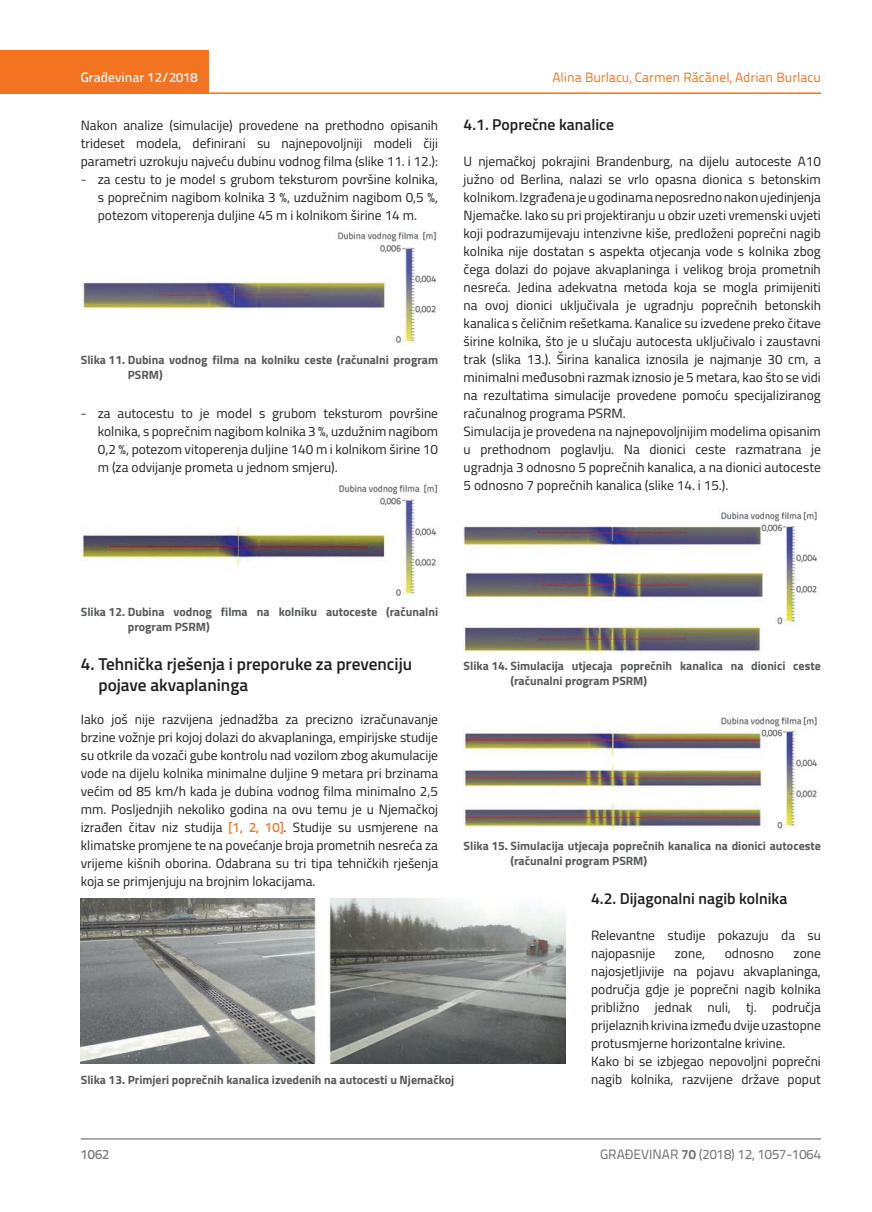
<style>
.page{position:relative;width:872px;height:1212px;background:#fff}
.page>*{position:absolute;margin:0;border:0;box-sizing:border-box;transform-origin:0 0}
.t1{font:600 17.25px/21px "Titillium";color:#231f20}
.t2{font:600 15.75px "Titillium";color:#231f20}
.t3{font:13.5px/18px "Titillium";color:#231f20;text-align:justify}
.t4{font:13.5px "Titillium Text 22 L";color:#f47321}
.t5{font:13.5px "Titillium Text 22 L";color:#6c6d70}
.t6{font:500 13.5px "Titillium Text 22 L";color:#fff}
.t7{font:500 13.5px "Titillium Text 22 L";color:#787a7d}
.t8{font:700 12px/15px "Titillium";color:#57585a}
.s1{font-family:"Titillium Text 22 L";font-weight:300}
.s2{font-family:"Titillium Text 22 L";font-weight:500;color:#f47321}
.s3{font-weight:700}
</style>
<div class="page">
<div style="left:0;top:50px;width:208px;height:44px;background:#f47321"></div>
<hr style="left:0;top:92px;width:821px;height:2px;background:#f47321">
<hr style="left:81px;top:1139px;width:740px;height:1px;background:#57585a">
<img style="left:82px;top:231px;width:355px;height:113px">
<img style="left:81px;top:484px;width:357px;height:112px">
<img style="left:81px;top:898px;width:484px;height:166px">
<img style="left:463px;top:511px;width:355px;height:142px">
<img style="left:463px;top:717px;width:355px;height:114px">
<p class="t6" style="left:81px;top:67px;width:118px">Građevinar 12/2018</p>
<p class="t3" style="left:81px;top:115px;width:359px">Nakon analize (simulacije) provedene na prethodno opisanih trideset modela, definirani su najnepovoljniji modeli čiji parametri uzrokuju najveću dubinu vodnog filma (slike 11. i 12.):</p>
<p class="t3" style="left:98px;top:169px;width:342px;text-indent:-17px"><span class="s1">-</span> za cestu to je model s grubom teksturom površine kolnika, s poprečnim nagibom kolnika 3 %, uzdužnim nagibom 0,5 %, potezom vitoperenja duljine 45 m i kolnikom širine 14 m.</p>
<p class="t8" style="left:128px;top:351px;width:312px;text-indent:-47px">Slika 11. Dubina vodnog filma na kolniku ceste (računalni program<br>PSRM)</p>
<p class="t3" style="left:98px;top:403px;width:342px;text-indent:-17px"><span class="s1">-</span> za autocestu to je model s grubom teksturom površine kolnika, s poprečnim nagibom kolnika 3 %, uzdužnim nagibom 0,2 %, potezom vitoperenja duljine 140 m i kolnikom širine 10 m (za odvijanje prometa u jednom smjeru).</p>
<p class="t4" style="left:552px;top:68px;width:270px">Alina Burlacu, Carmen Răcănel, Adrian Burlacu</p>
<p class="t2" style="left:463px;top:112px;width:152px">4.1. Poprečne kanalice</p>
<p class="t3" style="left:463px;top:151px;width:359px;text-align:left">U njemačkoj pokrajini Brandenburg, na dijelu autoceste A10 južno od Berlina, nalazi se vrlo opasna dionica s betonskim kolnikom. Izgrađena je u godinama neposredno nakon ujedinjenja Njemačke. Iako su pri projektiranju u obzir uzeti vremenski uvjeti koji podrazumijevaju intenzivne kiše, predloženi poprečni nagib kolnika nije dostatan s aspekta otjecanja vode s kolnika zbog čega dolazi do pojave akvaplaninga i velikog broja prometnih nesreća. Jedina adekvatna metoda koja se mogla primijeniti na ovoj dionici uključivala je ugradnju poprečnih betonskih kanalica s čeličnim rešetkama. Kanalice su izvedene preko čitave širine kolnika, što je u slučaju autocesta uključivalo i zaustavni trak (slika 13.). Širina kanalica iznosila je najmanje 30 cm, a minimalni međusobni razmak iznosio je 5 metara, kao što se vidi na rezultatima simulacije provedene pomoću specijaliziranog računalnog programa PSRM.<br>Simulacija je provedena na najnepovoljnijim modelima opisanim u prethodnom poglavlju. Na dionici ceste razmatrana je ugradnja 3 odnosno 5 poprečnih kanalica, a na dionici autoceste 5 odnosno 7 poprečnih kanalica (slike 14. i 15.).</p>
<p class="t8" style="left:128px;top:604px;width:312px;text-indent:-47px">Slika 12. Dubina vodnog filma na kolniku autoceste (računalni program PSRM)</p>
<p class="t1" style="left:98px;top:652px;width:315px;text-indent:-18px">4. Tehnička rješenja i preporuke za prevenciju pojave akvaplaninga</p>
<p class="t3" style="left:81px;top:710px;width:359px">Iako još nije razvijena jednadžba za precizno izračunavanje brzine vožnje pri kojoj dolazi do akvaplaninga, empirijske studije su otkrile da vozači gube kontrolu nad vozilom zbog akumulacije vode na dijelu kolnika minimalne duljine 9 metara pri brzinama većim od 85 km/h kada je dubina vodnog filma minimalno 2,5 mm. Posljednjih nekoliko godina na ovu temu je u Njemačkoj izrađen čitav niz studija <span class="s2">[1, 2, 10]</span>. Studije su usmjerene na klimatske promjene te na povećanje broja prometnih nesreća za vrijeme kišnih oborina. Odabrana su tri tipa tehničkih rješenja koja se primjenjuju na brojnim lokacijama.</p>
<p class="t8" style="left:510px;top:658px;width:312px;text-indent:-47px">Slika 14. Simulacija utjecaja poprečnih kanalica na dionici ceste (računalni program PSRM)</p>
<p class="t8" style="left:510px;top:838px;width:312px;text-indent:-47px">Slika 15. Simulacija utjecaja poprečnih kanalica na dionici autoceste (računalni program PSRM)</p>
<p class="t2" style="left:591px;top:887px;width:198px">4.2. Dijagonalni nagib kolnika</p>
<p class="t3" style="left:591px;top:926px;width:231px">Relevantne studije pokazuju da su najopasnije</p>
<p class="t3" style="left:675px;top:944px;width:32px">zone,</p>
<p class="t3" style="left:724px;top:944px;width:51px">odnosno</p>
<p class="t3" style="left:591px;top:944px;width:231px;text-align:left;text-indent:202px">zone najosjetljivije na pojavu akvaplaninga, područja gdje je poprečni nagib kolnika približno jednak nuli, tj. područja prijelaznih krivina između dvije uzastopne protusmjerne horizontalne krivine.<br>Kako bi se izbjegao nepovoljni poprečni</p>
<p class="t8" style="left:81px;top:1072px;width:375px">Slika 13. Primjeri poprečnih kanalica izvedenih na autocesti u Njemačkoj</p>
<p class="t3" style="left:591px;top:1070px;width:231px">nagib kolnika, razvijene države poput</p>
<p class="t7" style="left:81px;top:1144px;width:30px">1062</p>
<p class="t5" style="left:600px;top:1144px;width:222px">GRAĐEVINAR <span class="s3">70</span> (2018) 12, 1057-1064</p>
</div>
